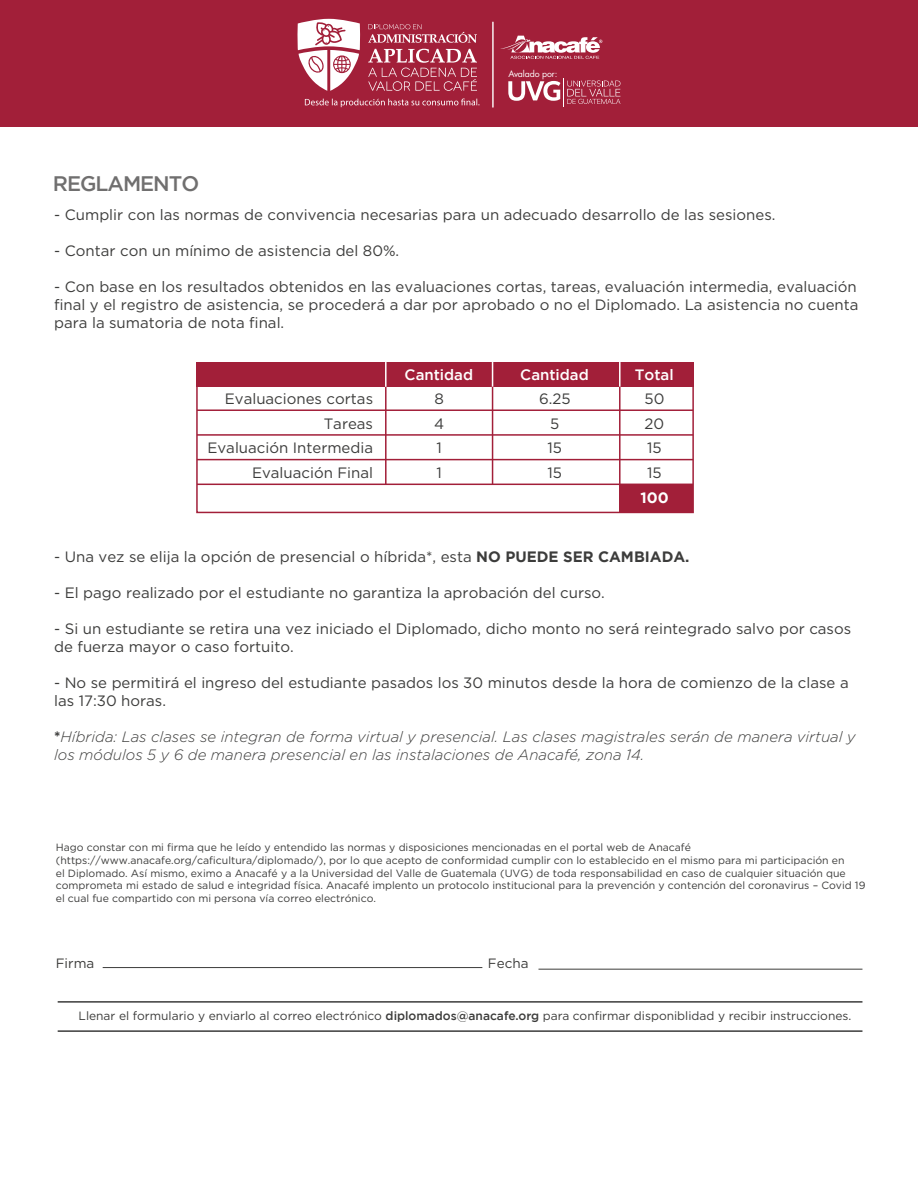
<style>
.page{position:relative;width:918px;height:1188px;background:#fff}
.page>*{position:absolute;margin:0;border:0;box-sizing:border-box;transform-origin:0 0}
.t1{font:500 21px "Gotham";letter-spacing:-.05em;color:#706f6f}
.t2{font:15px/24.6px "Gotham";color:#3c3c3b}
.t3{font:italic 300 15px/18px "Gotham";color:#3c3c3b}
.t4{font:500 15px "Gotham";color:#fff}
.t5{font:700 15px "Gotham";color:#fff}
.t6{font:13.5px "Gotham";color:#3c3c3b}
.t7{font:12px "Gotham";color:#3c3c3b}
.t8{font:10.5px/12.6px "Gotham";color:#3c3c3b}
.t9{font:8.7px "Futura Std";letter-spacing:-.01em;color:#fff}
.s1{font-weight:700}
.s2{font-weight:700;font-style:normal}
.s3{font-weight:500}
</style>
<div class="page">
<div style="left:620px;top:484px;width:73px;height:29px;background:#a21f39"></div>
<div style="left:0;top:0;width:918px;height:126px;background:#a21f39"></div>
<svg style="left:305px;top:99px;width:174px;height:8px"></svg>
<svg style="left:297px;top:19px;width:63px;height:72px"></svg>
<svg style="left:368px;top:49px;width:109px;height:42px"></svg>
<svg style="left:368px;top:24px;width:109px;height:19px"></svg>
<svg style="left:508px;top:78px;width:112px;height:29px"></svg>
<svg style="left:500px;top:36px;width:102px;height:23px"></svg>
<hr style="left:492px;top:22px;width:2px;height:86px;background:#fff">
<hr style="left:58px;top:1001px;width:804px;height:2px;background:#3c3c3b">
<hr style="left:58px;top:1030px;width:804px;height:2px;background:#3c3c3b">
<hr style="left:103px;top:967px;width:379px;height:1px;background:#3c3c3b">
<hr style="left:538px;top:969px;width:324px;height:1px;background:#3c3c3b">
<div style="left:197px;top:362px;width:497px;height:24px;background:#a21f39"></div>
<div style="left:196px;top:385px;width:498px;height:128px;border:2px solid #a21f39"></div>
<hr style="left:385px;top:386px;width:2px;height:98px;background:#a21f39">
<hr style="left:385px;top:362px;width:2px;height:25px;background:#fff">
<svg style="left:492px;top:362px;width:1px;height:25px"></svg>
<hr style="left:619px;top:362px;width:2px;height:25px;background:#fff">
<hr style="left:492px;top:387px;width:1px;height:97px;background:#a21f39">
<hr style="left:619px;top:387px;width:2px;height:97px;background:#a21f39">
<hr style="left:197px;top:409px;width:496px;height:2px;background:#a21f39">
<hr style="left:197px;top:434px;width:496px;height:2px;background:#a21f39">
<hr style="left:197px;top:459px;width:496px;height:1px;background:#a21f39">
<hr style="left:197px;top:484px;width:496px;height:1px;background:#a21f39">
<h1 class="t1" style="left:53px;top:172px;width:148px">REGLAMENTO</h1>
<p class="t9" style="left:508px;top:69px;width:51px">Avalado por:</p>
<p class="t2" style="left:54px;top:202px;width:723px">- Cumplir con las normas de convivencia necesarias para un adecuado desarrollo de las sesiones.</p>
<p class="t2" style="left:54px;top:238px;width:347px">- Contar con un mínimo de asistencia del 80%.</p>
<p class="t2" style="left:54px;top:277px;width:806px;line-height:18px;text-align:justify">- Con base en los resultados obtenidos en las evaluaciones cortas, tareas, evaluación intermedia, evaluación final y el registro de asistencia, se procederá a dar por aprobado o no el Diplomado. La asistencia no cuenta para la sumatoria de nota final.</p>
<p class="t2" style="left:225px;top:386px;width:150px">Evaluaciones cortas</p>
<p class="t2" style="left:207px;top:411px;width:167px;text-align:right">Tareas<br>Evaluación Intermedia<br>Evaluación Final</p>
<p class="t4" style="left:405px;top:366px;width:70px">Cantidad</p>
<p class="t4" style="left:520px;top:366px;width:70px">Cantidad</p>
<p class="t4" style="left:635px;top:366px;width:40px">Total</p>
<p class="t2" style="left:434px;top:386px;width:12px">8<br>4<br>1<br>1</p>
<p class="t2" style="left:539px;top:386px;width:33px;text-align:center">6.25<br>5<br>15<br>15</p>
<p class="t2" style="left:645px;top:386px;width:21px">50<br>20<br>15<br>15</p>
<p class="t5" style="left:640px;top:489px;width:30px">100</p>
<p class="t2" style="left:54px;top:544px;width:637px">- Una vez se elija la opción de presencial o híbrida*, esta <span class="s1">NO PUEDE SER CAMBIADA.</span></p>
<p class="t2" style="left:54px;top:580px;width:552px">- El pago realizado por el estudiante no garantiza la aprobación del curso.</p>
<p class="t2" style="left:54px;top:619px;width:799px;line-height:18px">- Si un estudiante se retira una vez iniciado el Diplomado, dicho monto no será reintegrado salvo por casos de fuerza mayor o caso fortuito.</p>
<p class="t2" style="left:54px;top:673px;width:796px;line-height:18px">- No se permitirá el ingreso del estudiante pasados los 30 minutos desde la hora de comienzo de la clase a las 17:30 horas.</p>
<p class="t3" style="left:54px;top:727px;width:803px"><span class="s2">*</span>Híbrida: Las clases se integran de forma virtual y presencial. Las clases magistrales serán de manera virtual y los módulos 5 y 6 de manera presencial en las instalaciones de Anacafé, zona 14.</p>
<p class="t8" style="left:56px;top:841px;width:811px">Hago constar con mi firma que he leído y entendido las normas y disposiciones mencionadas en el portal web de Anacafé (https://www.anacafe.org/caficultura/diplomado/), por lo que acepto de conformidad cumplir con lo establecido en el mismo para mi participación en<br>el Diplomado. Así mismo, eximo a Anacafé y a la Universidad del Valle de Guatemala (UVG) de toda responsabilidad en caso de cualquier situación que comprometa mi estado de salud e integridad física. Anacafé implento un protocolo institucional para la prevención y contención del coronavirus – Covid 19 el cual fue compartido con mi persona vía correo electrónico.</p>
<p class="t6" style="left:56px;top:954px;width:40px">Firma</p>
<p class="t6" style="left:488px;top:954px;width:42px">Fecha</p>
<p class="t7" style="left:79px;top:1008px;width:774px">Llenar el formulario y enviarlo al correo electrónico <span class="s3">diplomados@anacafe.org</span> para confirmar disponiblidad y recibir instrucciones.</p>
</div>
